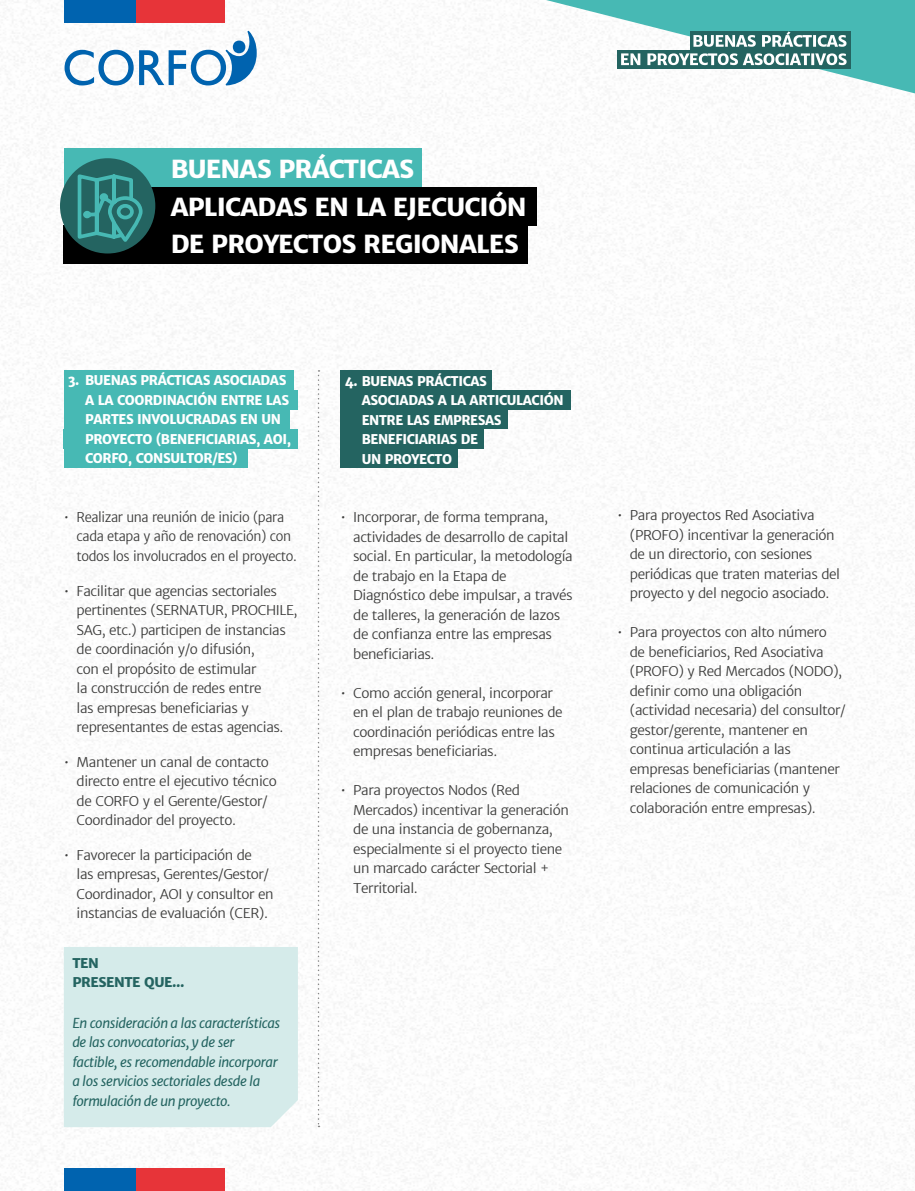
<style>
.page{position:relative;width:915px;height:1191px;background:#fff}
.page>*{position:absolute;margin:0;border:0;box-sizing:border-box;transform-origin:0 0}
.t1{font:800 24.9px/37.3px "Merriweather Sans";letter-spacing:-.03em;color:#fff}
.t2{font:300 13.5px/19.5px "Merriweather Sans";letter-spacing:-.03em;color:#3c3c3b}
.t3{font:800 13.5px/19.5px "Merriweather Sans";letter-spacing:-.03em;color:#fff;scale:.95 1}
.t4{font:italic 13.5px/19.5px "Merriweather Sans";letter-spacing:-.03em;color:#246461}
.t5{font:300 13.5px/19.5px "Merriweather Sans";letter-spacing:-.03em;color:#3c3c3b;scale:.95 1}
.t6{font:800 13.5px/19.5px "Merriweather Sans";letter-spacing:-.03em;color:#246461}
</style>
<div class="page">
<img style="left:0;top:0;width:914px;height:1191px">
<svg style="left:64px;top:31px;width:192px;height:54px"></svg>
<div style="left:64px;top:0;width:72px;height:22px;background:#0063af"></div>
<div style="left:136px;top:0;width:89px;height:22px;background:#e73439"></div>
<div style="left:64px;top:1168px;width:72px;height:23px;background:#0063af"></div>
<div style="left:136px;top:1168px;width:89px;height:23px;background:#e73439"></div>
<svg style="left:506px;top:0;width:408px;height:99px"></svg>
<div style="left:64px;top:149px;width:357px;height:38px;background:#47b9b4"></div>
<div style="left:64px;top:187px;width:472px;height:38px;background:#000"></div>
<div style="left:64px;top:225px;width:464px;height:38px;background:#000"></div>
<div style="left:64px;top:370px;width:229px;height:20px;background:#47b9b4"></div>
<div style="left:340px;top:370px;width:152px;height:20px;background:#246461"></div>
<div style="left:64px;top:429px;width:234px;height:19px;background:#47b9b4"></div>
<div style="left:340px;top:429px;width:143px;height:19px;background:#246461"></div>
<div style="left:64px;top:390px;width:233px;height:19px;background:#47b9b4"></div>
<div style="left:340px;top:390px;width:230px;height:19px;background:#246461"></div>
<div style="left:64px;top:448px;width:183px;height:20px;background:#47b9b4"></div>
<div style="left:340px;top:448px;width:117px;height:20px;background:#246461"></div>
<div style="left:64px;top:409px;width:226px;height:20px;background:#47b9b4"></div>
<div style="left:340px;top:409px;width:167px;height:20px;background:#246461"></div>
<div style="left:64px;top:947px;width:234px;height:180px;background:#d5ebea"></div>
<svg style="left:317px;top:370px;width:2px;height:757px"></svg>
<div style="left:60px;top:158px;width:95px;height:95px;background:#246461;border-radius:50%"></div>
<svg style="left:76px;top:172px;width:68px;height:72px"></svg>
<h1 class="t1" style="left:171px;top:150px;width:357px">BUENAS PRÁCTICAS<br>APLICADAS EN LA EJECUCIÓN<br>DE PROYECTOS REGIONALES</h1>
<p class="t3" style="left:85px;top:371px;width:218px;text-indent:-17px">3. BUENAS PRÁCTICAS ASOCIADAS<br>A LA COORDINACIÓN ENTRE LAS<br>PARTES INVOLUCRADAS EN UN<br>PROYECTO (BENEFICIARIAS, AOI,<br>CORFO, CONSULTOR/ES)</p>
<p class="t5" style="left:77px;top:507px;width:233px;text-indent:-13px">• Realizar una reunión de inicio (para cada etapa y año de renovación) con todos los involucrados en el proyecto.</p>
<p class="t2" style="left:77px;top:581px;width:222px;text-indent:-13px">• Facilitar que agencias sectoriales pertinentes (SERNATUR, PROCHILE, SAG, etc.) participen de instancias de coordinación y/o difusión,<br>con el propósito de estimular<br>la construcción de redes entre<br>las empresas beneficiarias y representantes de estas agencias.</p>
<p class="t2" style="left:77px;top:752px;width:202px;text-indent:-13px">• Mantener un canal de contacto directo entre el ejecutivo técnico de CORFO y el Gerente/Gestor/<br>Coordinador del proyecto.</p>
<p class="t2" style="left:77px;top:845px;width:198px;text-indent:-13px">• Favorecer la participación de<br>las empresas, Gerentes/Gestor/<br>Coordinador, AOI y consultor en instancias de evaluación (CER).</p>
<p class="t6" style="left:72px;top:953px;width:114px">TEN<br>PRESENTE QUE...</p>
<p class="t4" style="left:72px;top:1013px;width:209px">En consideración a las características de las convocatorias, y de ser factible, es recomendable incorporar a los servicios sectoriales desde la formulación de un proyecto.</p>
<p class="t3" style="left:361px;top:371px;width:214px;text-indent:-17px">4. BUENAS PRÁCTICAS<br>ASOCIADAS A LA ARTICULACIÓN<br>ENTRE LAS EMPRESAS<br>BENEFICIARIAS DE<br>UN PROYECTO</p>
<p class="t2" style="left:353px;top:507px;width:221px;text-indent:-13px">• Incorporar, de forma temprana, actividades de desarrollo de capital social. En particular, la metodología de trabajo en la Etapa de<br>Diagnóstico debe impulsar, a través de talleres, la generación de lazos de confianza entre las empresas beneficiarias.</p>
<p class="t2" style="left:353px;top:683px;width:211px;text-indent:-13px">• Como acción general, incorporar en el plan de trabajo reuniones de coordinación periódicas entre las empresas beneficiarias.</p>
<p class="t2" style="left:353px;top:780px;width:217px;text-indent:-13px">• Para proyectos Nodos (Red<br>Mercados) incentivar la generación de una instancia de gobernanza, especialmente si el proyecto tiene un marcado carácter Sectorial +<br>Territorial.</p>
<p class="t2" style="left:629px;top:506px;width:212px;text-indent:-13px">• Para proyectos Red Asociativa (PROFO) incentivar la generación de un directorio, con sesiones periódicas que traten materias del proyecto y del negocio asociado.</p>
<p class="t2" style="left:629px;top:622px;width:217px;text-indent:-13px">• Para proyectos con alto número<br>de beneficiarios, Red Asociativa (PROFO) y Red Mercados (NODO), definir como una obligación (actividad necesaria) del consultor/ gestor/gerente, mantener en continua articulación a las empresas beneficiarias (mantener relaciones de comunicación y colaboración entre empresas).</p>
</div>
